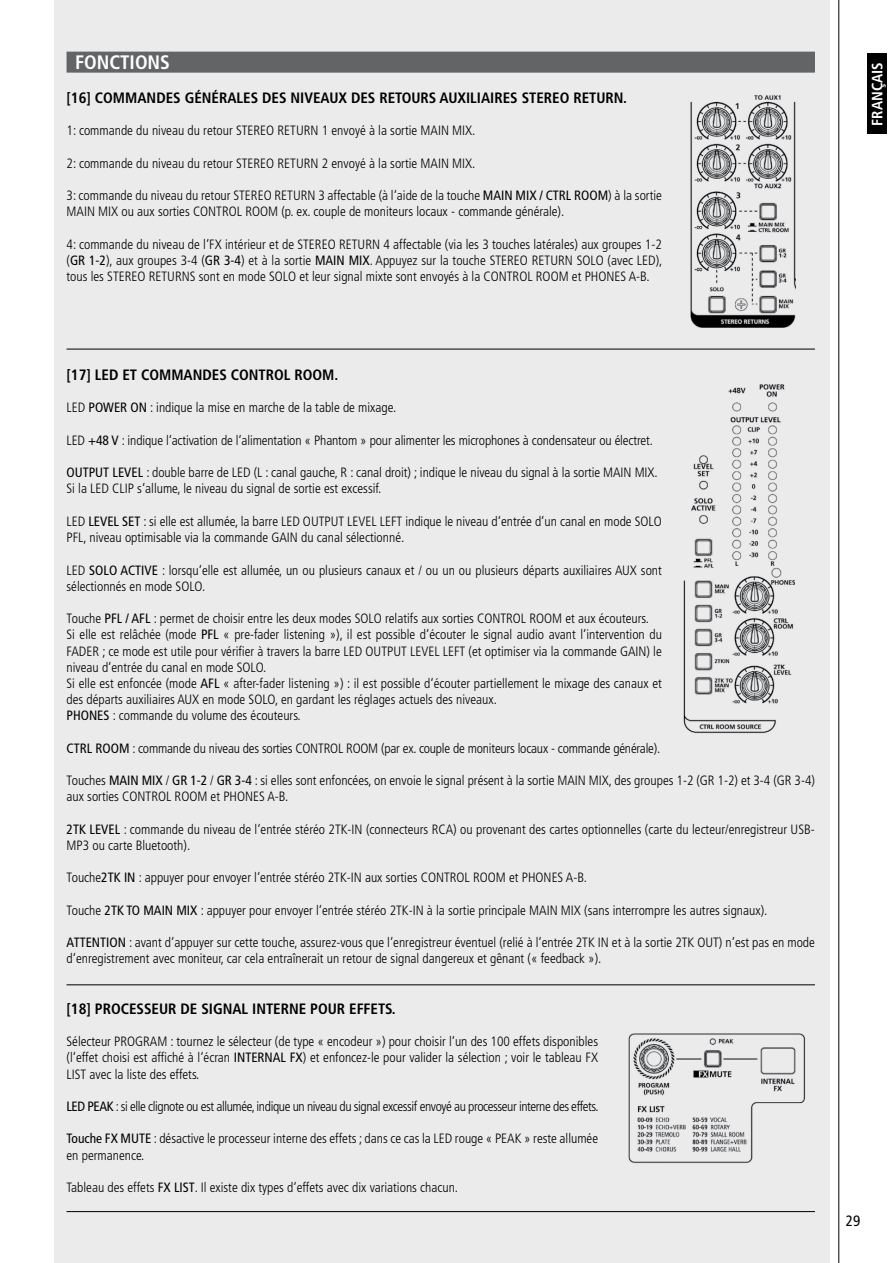
<style>
.page{position:relative;width:893px;height:1263px;background:#fff}
.page>*{position:absolute;margin:0;border:0;box-sizing:border-box;transform-origin:0 0}
.t1{font:700 condensed 19.5px "Frutiger";color:#fff}
.t2{font:700 condensed 15px "Frutiger";color:#000}
.t3{font:700 condensed 15px "Frutiger";color:#fff}
.t4{font:condensed 15px "Frutiger";color:#000}
.t5{font:300 condensed 13.5px/16.2px "Frutiger";color:#000}
.t6{font:300 condensed 13.5px "Frutiger";letter-spacing:-.03em;color:#000}
.s1{font-weight:400}
</style>
<div class="page">
<div style="left:54px;top:0;width:775px;height:1263px;background:#ebebec"></div>
<hr style="left:838px;top:0;width:1px;height:1263px;background:#000">
<div style="left:67px;top:52px;width:748px;height:21px;background:#636466"></div>
<img style="left:690px;top:95px;width:105px;height:233px">
<img style="left:683px;top:384px;width:112px;height:350px">
<img style="left:628px;top:1033px;width:178px;height:130px">
<hr style="left:67px;top:349px;width:748px;height:1px;background:#000">
<hr style="left:67px;top:984px;width:748px;height:1px;background:#000">
<hr style="left:67px;top:1211px;width:748px;height:1px;background:#000">
<div style="left:867px;top:54px;width:20px;height:80px;background:#000"></div>
<h1 class="t1" style="left:75px;top:50px;width:96px">FONCTIONS</h1>
<p class="t2" style="left:67px;top:89px;width:562px">[16] COMMANDES GÉNÉRALES DES NIVEAUX DES RETOURS AUXILIAIRES STEREO RETURN.</p>
<p class="t5" style="left:67px;top:123px;width:410px">1: commande du niveau du retour STEREO RETURN 1 envoyé à la sortie MAIN MIX.</p>
<p class="t5" style="left:67px;top:155px;width:410px">2: commande du niveau du retour STEREO RETURN 2 envoyé à la sortie MAIN MIX.</p>
<p class="t5" style="left:67px;top:187px;width:597px">3: commande du niveau du retour STEREO RETURN 3 affectable (à l‘aide de la touche <span class="s1">MAIN MIX / CTRL ROOM</span>) à la sortie<br>MAIN MIX ou aux sorties CONTROL ROOM (p. ex. couple de moniteurs locaux - commande générale).</p>
<p class="t5" style="left:67px;top:236px;width:597px;text-align:justify">4: commande du niveau de l‘FX intérieur et de STEREO RETURN 4 affectable (via les 3 touches latérales) aux groupes 1-2 (<span class="s1">GR 1-2</span>), aux groupes 3-4 (<span class="s1">GR 3-4</span>) et à la sortie <span class="s1">MAIN MIX</span>. Appuyez sur la touche STEREO RETURN SOLO (avec LED), tous les STEREO RETURNS sont en mode SOLO et leur signal mixte sont envoyés à la CONTROL ROOM et PHONES A-B.</p>
<p class="t3" style="left:868px;top:126px;width:65px;rotate:-90deg">FRANÇAIS</p>
<p class="t2" style="left:67px;top:366px;width:273px">[17] LED ET COMMANDES CONTROL ROOM.</p>
<p class="t5" style="left:67px;top:400px;width:331px">LED <span class="s1">POWER ON</span> : indique la mise en marche de la table de mixage.</p>
<p class="t5" style="left:67px;top:432px;width:588px">LED <span class="s1">+48 V</span> : indique l‘activation de l‘alimentation « Phantom » pour alimenter les microphones à condensateur ou électret.</p>
<p class="t5" style="left:67px;top:465px;width:593px"><span class="s1">OUTPUT LEVEL</span> : double barre de LED (L : canal gauche, R : canal droit) ; indique le niveau du signal à la sortie MAIN MIX.<br>Si la LED CLIP s‘allume, le niveau du signal de sortie est excessif.</p>
<p class="t5" style="left:67px;top:513px;width:597px">LED <span class="s1">LEVEL SET</span> : si elle est allumée, la barre LED OUTPUT LEVEL LEFT indique le niveau d‘entrée d‘un canal en mode SOLO<br>PFL, niveau optimisable via la commande GAIN du canal sélectionné.</p>
<p class="t5" style="left:67px;top:562px;width:597px">LED <span class="s1">SOLO ACTIVE</span> : lorsqu‘elle est allumée, un ou plusieurs canaux et / ou un ou plusieurs départs auxiliaires AUX sont sélectionnés en mode SOLO.</p>
<p class="t5" style="left:67px;top:610px;width:597px">Touche <span class="s1">PFL / AFL</span> : permet de choisir entre les deux modes SOLO relatifs aux sorties CONTROL ROOM et aux écouteurs.<br>Si elle est relâchée (mode <span class="s1">PFL</span> « pre-fader listening »), il est possible d‘écouter le signal audio avant l‘intervention du FADER ; ce mode est utile pour vérifier à travers la barre LED OUTPUT LEVEL LEFT (et optimiser via la commande GAIN) le niveau d‘entrée du canal en mode SOLO.<br>Si elle est enfoncée (mode <span class="s1">AFL</span> « after-fader listening ») : il est possible d‘écouter partiellement le mixage des canaux et des départs auxiliaires AUX en mode SOLO, en gardant les réglages actuels des niveaux.<br><span class="s1">PHONES</span> : commande du volume des écouteurs.</p>
<p class="t5" style="left:67px;top:740px;width:595px"><span class="s1">CTRL ROOM</span> : commande du niveau des sorties CONTROL ROOM (par ex. couple de moniteurs locaux - commande générale).</p>
<p class="t5" style="left:67px;top:772px;width:750px">Touches <span class="s1">MAIN MIX</span> / <span class="s1">GR 1-2</span> / <span class="s1">GR 3-4</span> : si elles sont enfoncées, on envoie le signal présent à la sortie MAIN MIX, des groupes 1-2 (GR 1-2) et 3-4 (GR 3-4) aux sorties CONTROL ROOM et PHONES A-B.</p>
<p class="t5" style="left:67px;top:821px;width:749px"><span class="s1">2TK LEVEL</span> : commande du niveau de l‘entrée stéréo 2TK-IN (connecteurs RCA) ou provenant des cartes optionnelles (carte du lecteur/enregistreur USB-<br>MP3 ou carte Bluetooth).</p>
<p class="t5" style="left:67px;top:870px;width:522px">Touche<span class="s1">2TK IN</span> : appuyer pour envoyer l‘entrée stéréo 2TK-IN aux sorties CONTROL ROOM et PHONES A-B.</p>
<p class="t5" style="left:67px;top:902px;width:702px">Touche <span class="s1">2TK TO MAIN MIX</span> : appuyer pour envoyer l‘entrée stéréo 2TK-IN à la sortie principale MAIN MIX (sans interrompre les autres signaux).</p>
<p class="t5" style="left:67px;top:934px;width:750px"><span class="s1">ATTENTION</span> : avant d‘appuyer sur cette touche, assurez-vous que l‘enregistreur éventuel (relié à l‘entrée 2TK IN et à la sortie 2TK OUT) n‘est pas en mode d‘enregistrement avec moniteur, car cela entraînerait un retour de signal dangereux et gênant (« feedback »).</p>
<p class="t2" style="left:67px;top:1000px;width:331px">[18] PROCESSEUR DE SIGNAL INTERNE POUR EFFETS.</p>
<p class="t5" style="left:67px;top:1033px;width:533px;text-align:justify">Sélecteur PROGRAM : tournez le sélecteur (de type « encodeur ») pour choisir l‘un des 100 effets disponibles (l‘effet choisi est affiché à l‘écran <span class="s1">INTERNAL FX</span>) et enfoncez-le pour valider la sélection ; voir le tableau FX LIST avec la liste des effets.</p>
<p class="t6" style="left:67px;top:1098px;width:534px"><span class="s1">LED PEAK</span> : si elle clignote ou est allumée, indique un niveau du signal excessif envoyé au processeur interne des effets.</p>
<p class="t5" style="left:67px;top:1131px;width:533px"><span class="s1">Touche FX MUTE</span> : désactive le processeur interne des effets ; dans ce cas la LED rouge « PEAK » reste allumée en permanence.</p>
<p class="t5" style="left:67px;top:1179px;width:393px">Tableau des effets <span class="s1">FX LIST</span>. Il existe dix types d‘effets avec dix variations chacun.</p>
<p class="t4" style="left:846px;top:1211px;width:16px">29</p>
</div>
